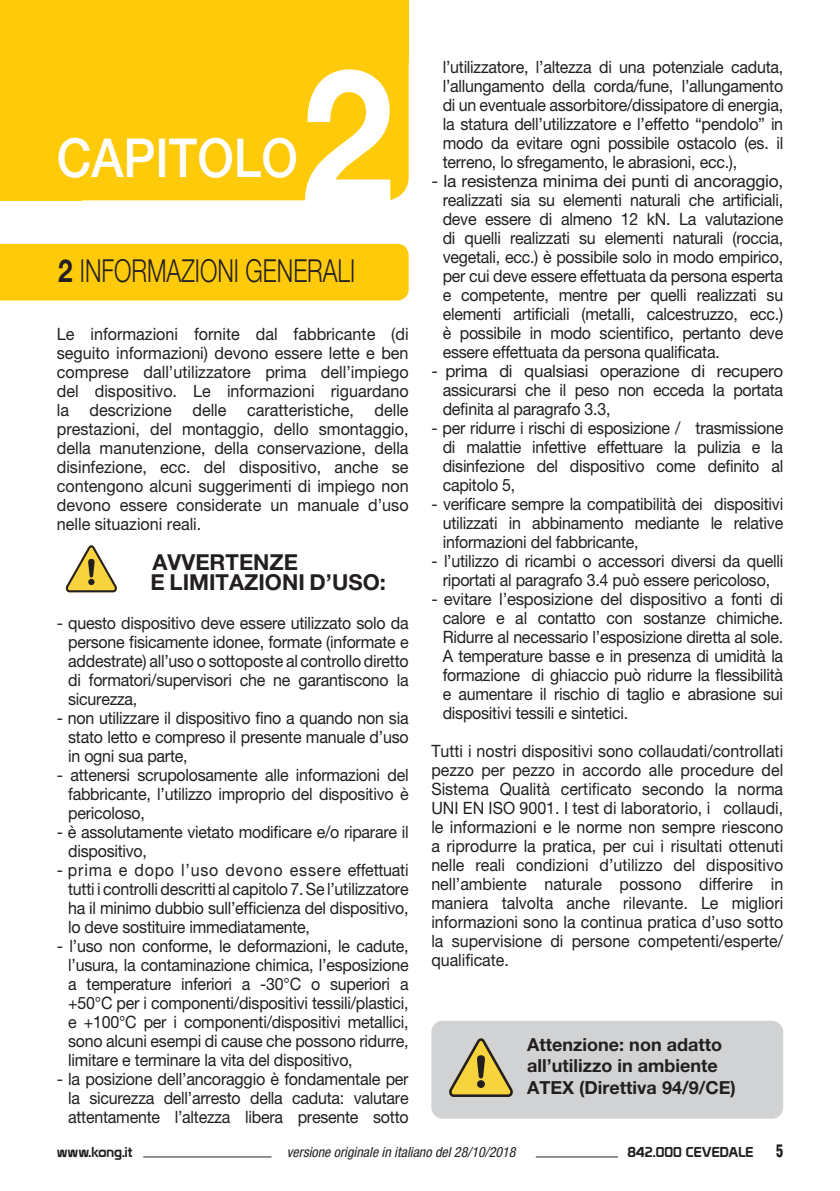
<style>
.page{position:relative;width:840px;height:1191px;background:#fff}
.page>*{position:absolute;margin:0;border:0;box-sizing:border-box;transform-origin:0 0}
.t1{font:700 186px "Helvetica Neue LT Pro";color:#fff;scale:.89 1}
.t2{font:500 53.8px "Helvetica Neue LT Pro";color:#fff;scale:.89 1}
.t3{font:300 31.8px "Helvetica Neue LT Pro";color:#231f20;scale:.74 1}
.testo{font:700 22px "Helvetica Neue LT Pro";color:#231f20}
.testo-2{font:700 18px/21.6px "Helvetica Neue LT Pro";color:#231f20}
.testo-3{font:17px/19px "Helvetica Neue LT Pro";letter-spacing:-.015em;color:#231f20;text-align:justify;scale:.94 1}
.testo-4{font:17px/19px "Helvetica Neue LT Pro";letter-spacing:-.015em;color:#231f20;text-align:justify}
.testo-5{font:17px/19px "Helvetica Neue LT Pro";letter-spacing:-.015em;color:#231f20;text-align:justify;scale:.95 1}
.t4{font:900 condensed 17px "Helvetica LT Std";color:#231f20;scale:.82 1}
.t5{font:italic condensed 14px "Helvetica Neue LT Pro";color:#231f20}
.t6{font:14px "Prototype";color:#231f20}
.s1{font-weight:700}
</style>
<div class="page">
<hr style="left:535px;top:1156px;width:82px;height:1px;background:#231f20">
<hr style="left:143px;top:1156px;width:128px;height:1px;background:#231f20">
<div style="left:431px;top:1020px;width:351px;height:98px;background:#d1d2d4;border-radius:11px"></div>
<div style="left:81px;top:62px;width:327px;height:138px;background:#feca0a"></div>
<div style="left:0;top:0;width:81px;height:200px;background:#feca0a"></div>
<div style="left:0;top:0;width:408px;height:62px;background:#feca0a"></div>
<div style="left:0;top:244px;width:408px;height:56px;background:#feca0a"></div>
<svg style="left:66px;top:545px;width:51px;height:47px"></svg>
<svg style="left:449px;top:1038px;width:63px;height:59px"></svg>
<p class="t2" style="left:57px;top:126px;width:272px">CAPITOLO</p>
<p class="t1" style="left:301px;top:21px;width:105px">2</p>
<p class="t3" style="left:58px;top:251px;width:403px"><span class="s1">2</span> INFORMAZIONI GENERALI</p>
<p class="testo-5" style="left:57px;top:324px;width:371px">Le informazioni fornite dal fabbricante (di seguito informazioni) devono essere lette e ben comprese dall’utilizzatore prima dell’impiego del dispositivo. Le informazioni riguardano la descrizione delle caratteristiche, delle prestazioni, del montaggio, dello smontaggio, della manutenzione, della conservazione, della disinfezione, ecc. del dispositivo, anche se contengono alcuni suggerimenti di impiego non devono essere considerate un manuale d’uso nelle situazioni reali.</p>
<p class="testo" style="left:152px;top:548px;width:147px">AVVERTENZE</p>
<p class="testo" style="left:150px;top:568px;width:237px">E LIMITAZIONI D’USO:</p>
<p class="testo-3" style="left:68px;top:613px;width:363px;text-indent:-11px">- questo dispositivo deve essere utilizzato solo da persone fisicamente idonee, formate (informate e addestrate) all’uso o sottoposte al controllo diretto di formatori/supervisori che ne garantiscono la sicurezza,</p>
<p class="testo-3" style="left:68px;top:708px;width:363px;text-indent:-11px">- non utilizzare il dispositivo fino a quando non sia stato letto e compreso il presente manuale d’uso in ogni sua parte,</p>
<p class="testo-3" style="left:68px;top:765px;width:363px;text-indent:-11px">- attenersi scrupolosamente alle informazioni del fabbricante, l’utilizzo improprio del dispositivo è pericoloso,</p>
<p class="testo-3" style="left:68px;top:822px;width:363px;text-indent:-11px">- è assolutamente vietato modificare e/o riparare il dispositivo,</p>
<p class="testo-3" style="left:68px;top:860px;width:363px;text-indent:-11px">- prima e dopo l’uso devono essere effettuati tutti i controlli descritti al capitolo 7. Se l’utilizzatore ha il minimo dubbio sull’efficienza del dispositivo, lo deve sostituire immediatamente,</p>
<p class="testo-3" style="left:68px;top:936px;width:363px;text-indent:-11px">- l’uso non conforme, le deformazioni, le cadute, l’usura, la contaminazione chimica, l’esposizione a temperature inferiori a -30°C o superiori a +50°C per i componenti/dispositivi tessili/plastici, e +100°C per i componenti/dispositivi metallici, sono alcuni esempi di cause che possono ridurre, limitare e terminare la vita del dispositivo,</p>
<p class="testo-5" style="left:68px;top:1069px;width:360px;text-indent:-11px">- la posizione dell’ancoraggio è fondamentale per la sicurezza dell’arresto della caduta: valutare attentamente l’altezza libera presente sotto</p>
<p class="testo-3" style="left:442px;top:57px;width:363px">l’utilizzatore, l’altezza di una potenziale caduta, l’allungamento della corda/fune, l’allungamento di un eventuale assorbitore/dissipatore di energia, la statura dell’utilizzatore e l’effetto “pendolo” in modo da evitare ogni possibile ostacolo (es. il terreno, lo sfregamento, le abrasioni, ecc.),</p>
<p class="testo-4" style="left:442px;top:171px;width:342px;text-indent:-11px">- la resistenza minima dei punti di ancoraggio, realizzati sia su elementi naturali che artificiali, deve essere di almeno 12 kN. La valutazione di quelli realizzati su elementi naturali (roccia, vegetali, ecc.) è possibile solo in modo empirico, per cui deve essere effettuata da persona esperta e competente, mentre per quelli realizzati su elementi artificiali (metalli, calcestruzzo, ecc.) è possibile in modo scientifico, pertanto deve essere effettuata da persona qualificata.</p>
<p class="testo-4" style="left:442px;top:361px;width:342px;text-indent:-11px">- prima di qualsiasi operazione di recupero assicurarsi che il peso non ecceda la portata definita al paragrafo 3.3,</p>
<p class="testo-3" style="left:442px;top:418px;width:363px;text-indent:-11px">- per ridurre i rischi di esposizione / trasmissione di malattie infettive effettuare la pulizia e la disinfezione del dispositivo come definito al capitolo 5,</p>
<p class="testo-3" style="left:442px;top:494px;width:363px;text-indent:-11px">- verificare sempre la compatibilità dei dispositivi utilizzati in abbinamento mediante le relative informazioni del fabbricante,</p>
<p class="testo-3" style="left:431px;top:551px;width:375px;text-align:center">- l’utilizzo di ricambi o accessori diversi da quelli riportati al paragrafo 3.4 può essere pericoloso,</p>
<p class="testo-4" style="left:442px;top:589px;width:342px;text-indent:-11px">- evitare l’esposizione del dispositivo a fonti di calore e al contatto con sostanze chimiche.<br>Ridurre al necessario l’esposizione diretta al sole.<br>A temperature basse e in presenza di umidità la formazione di ghiaccio può ridurre la flessibilità e aumentare il rischio di taglio e abrasione sui dispositivi tessili e sintetici.</p>
<p class="testo-3" style="left:431px;top:741px;width:375px">Tutti i nostri dispositivi sono collaudati/controllati pezzo per pezzo in accordo alle procedure del Sistema Qualità certificato secondo la norma UNI EN ISO 9001. I test di laboratorio, i collaudi, le informazioni e le norme non sempre riescono a riprodurre la pratica, per cui i risultati ottenuti nelle reali condizioni d’utilizzo del dispositivo nell’ambiente naturale possono differire in maniera talvolta anche rilevante. Le migliori informazioni sono la continua pratica d’uso sotto la supervisione di persone competenti/esperte/ qualificate.</p>
<p class="testo-2" style="left:527px;top:1033px;width:196px">Attenzione: non adatto</p>
<p class="testo-2" style="left:527px;top:1054px;width:210px">all’utilizzo in ambiente<br>ATEX (Direttiva 94/9/CE)</p>
<p class="t6" style="left:57px;top:1143px;width:77px">www.kong.it</p>
<p class="t5" style="left:287px;top:1143px;width:230px">versione originale in italiano del 28/10/2018</p>
<p class="t6" style="left:627px;top:1143px;width:127px">842.000 CEVEDALE</p>
<p class="t4" style="left:775px;top:1140px;width:10px">5</p>
</div>
